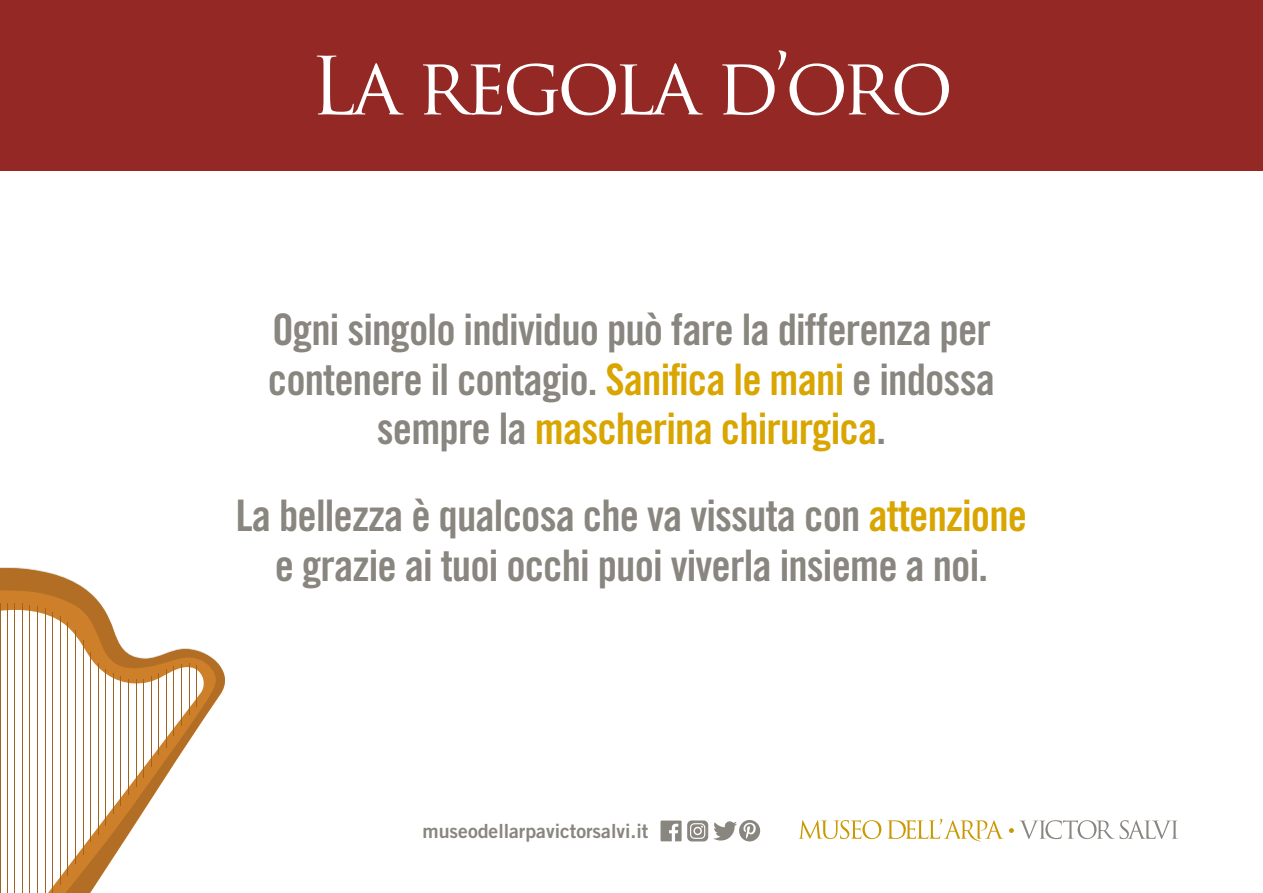
<style>
.page{position:relative;width:1263px;height:893px;background:#fff}
.page>*{position:absolute;margin:0;border:0;box-sizing:border-box;transform-origin:0 0}
.t1{font:78px "Trajan Pro";letter-spacing:-.06em;color:#fff}
.t2{font:43.5px/49.5px "Trade Gothic Bold Cond Twenty";letter-spacing:-.02em;color:#89857f;text-align:center}
.t3{font:19.5px "Trade Gothic Bold Two";color:#89857f}
.s1{color:#d9a500}
</style>
<div class="page">
<div style="left:0;top:0;width:1263px;height:170px;background:#932825"></div>
<svg style="left:1009px;top:820px;width:169px;height:19px"></svg>
<svg style="left:799px;top:820px;width:82px;height:19px"></svg>
<svg style="left:887px;top:819px;width:116px;height:22px"></svg>
<svg style="left:0;top:568px;width:225px;height:325px"></svg>
<svg style="left:660px;top:820px;width:100px;height:21px"></svg>
<h1 class="t1" style="left:310px;top:36px;width:645px">La regola d’oro</h1>
<p class="t2" style="left:268px;top:305px;width:728px">Ogni singolo individuo può fare la differenza per contenere il contagio. <span class="s1">Sanifica le mani</span> e indossa sempre la <span class="s1">mascherina chirurgica</span>.</p>
<p class="t2" style="left:236px;top:491px;width:793px">La bellezza è qualcosa che va vissuta con <span class="s1">attenzione </span>e grazie ai tuoi occhi puoi viverla insieme a noi.</p>
<p class="t3" style="left:422px;top:818px;width:227px">museodellarpavictorsalvi.it</p>
</div>
